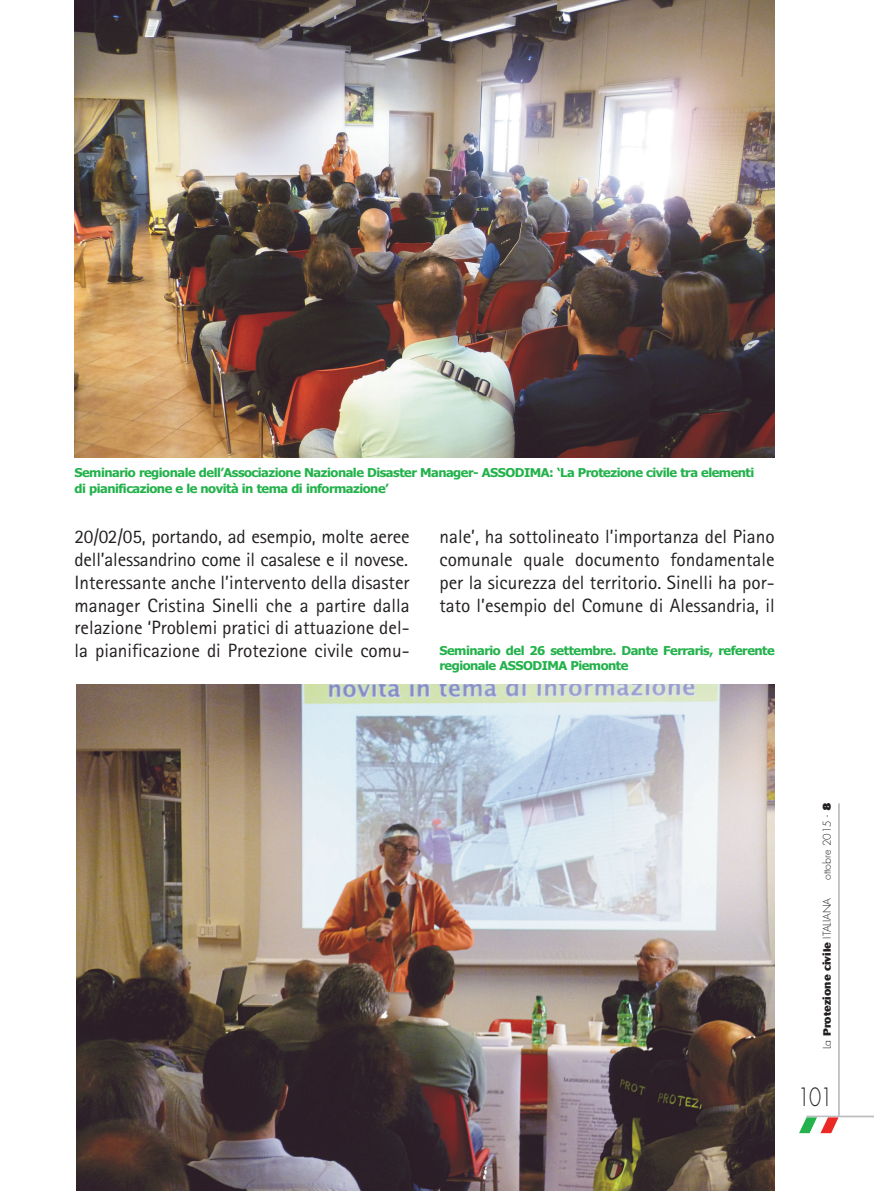
<style>
.page{position:relative;width:874px;height:1191px;background:#fff}
.page>*{position:absolute;margin:0;border:0;box-sizing:border-box;transform-origin:0 0}
.t1{font:300 24.5px "Futura";color:#231f20;scale:.8 1}
.t2{font:19.25px/22.8px "Rotis Sans Serif";color:#231f20;text-align:justify}
.t3{font:700 12.25px/15.8px "Tahoma";letter-spacing:-.04em;color:#23b24b;scale:1.05 1}
.t4{font:800 10.5px "Cosmos";color:#231f20}
.t5{font:300 10.5px "Futura";color:#231f20}
.s1{font-weight:800}
.s2{font-family:"Futura";font-weight:300}
</style>
<div class="page">
<hr style="left:806px;top:1115px;width:67px;height:2px;background:#bcbdc0">
<hr style="left:837px;top:803px;width:2px;height:313px;background:#bcbdc0">
<svg style="left:799px;top:1117px;width:39px;height:16px"></svg>
<img style="left:74px;top:0;width:700px;height:457px">
<img style="left:76px;top:685px;width:698px;height:506px">
<p class="t3" style="left:74px;top:466px;width:648px">Seminario regionale dell’Associazione Nazionale Disaster Manager- ASSODIMA: ‘La Protezione civile tra elementi di pianificazione e le novità in tema di informazione’</p>
<p class="t2" style="left:74px;top:527px;width:336px">20/02/05, portando, ad esempio, molte aeree dell’alessandrino come il casalese e il novese.<br>Interessante anche l’intervento della disaster manager Cristina Sinelli che a partire dalla relazione ‘Problemi pratici di attuazione del&shy;la pianificazione di Protezione civile comu-</p>
<p class="t2" style="left:439px;top:527px;width:336px">nale’, ha sottolineato l’importanza del Piano comunale quale documento fondamentale per la sicurezza del territorio. Sinelli ha por&shy;tato l’esempio del Comune di Alessandria, il</p>
<p class="t3" style="left:439px;top:643px;width:321px">Seminario del 26 settembre. Dante Ferraris, referente regionale ASSODIMA Piemonte</p>
<p class="t5" style="left:821px;top:880px;width:79px;rotate:-90deg">ottobre 2015 - <span class="s1">8</span></p>
<p class="t4" style="left:823px;top:1049px;width:153px;rotate:-90deg"><span class="s2">La</span> Protezione civile <span class="s2">ITALIANA</span></p>
<p class="t1" style="left:797px;top:1086px;width:45px">101</p>
</div>
